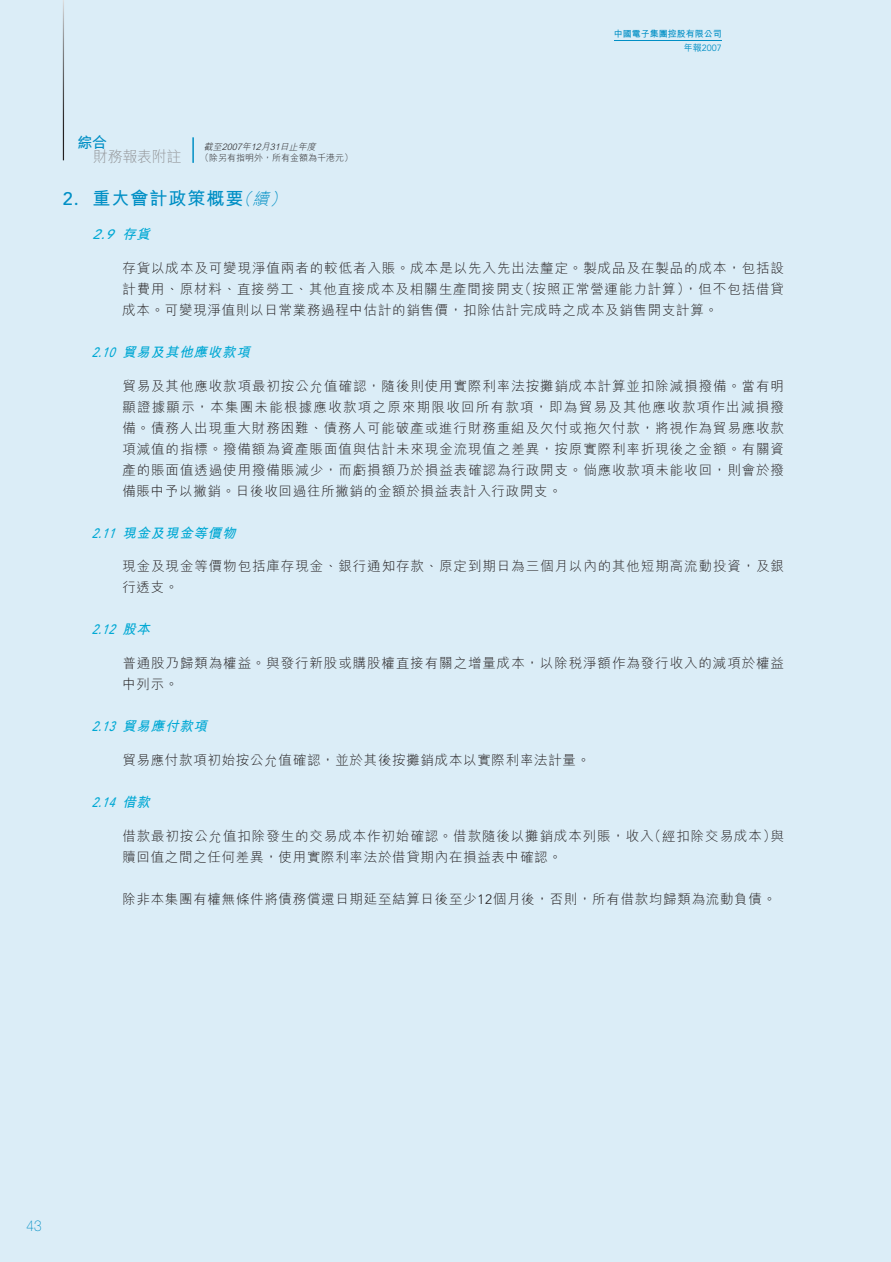
<style>
.page{position:relative;width:891px;height:1262px;background:#dbedf7}
.page>*{position:absolute;margin:0;border:0;box-sizing:border-box;transform-origin:0 0}
.t1{font:18px "M Hei HK Bold E Ten B5 H";letter-spacing:.055em;color:#008fc5}
.t2{font:15px "M Hei HK Light E Ten B5 H";letter-spacing:-.02em;color:#939598}
.t3{font:100 15px "Helvetica Neue LT Std";color:#008fc5;scale:.9 1}
.t4{font:15px "M Hei HK Bold E Ten B5 H";color:#008fc5}
.t5{font:13.5px/21px "M Hei HK Light E Ten B5 H";letter-spacing:.05em;color:#231f20;text-align:justify}
.t6{font:13.5px/21px "M Hei HK Light E Ten B5 H";letter-spacing:.07em;color:#231f20}
.t7{font:italic 13.5px "M Hei HK Bold E Ten B5 H";color:#00a8d4}
.t8{font:italic 500 13.5px "Avenir LT Std";color:#00a8d4;scale:.8 1}
.t9{font:italic 500 13.5px "Avenir LT Std";color:#00a8d4}
.t10{font:9px "M Hei HK Light E Ten B5 H";color:#231f20}
.t11{font:italic 9px "M Hei HK Light E Ten B5 H";color:#231f20}
.t12{font:9px "M Hei HK Bold E Ten B5 H";color:#008fc5}
.t13{font:9px "Avenir LT Std";color:#008fc5}
.s1{font-family:"M Hei HK Medium E Ten B5 H"}
.s2{font-family:"Avenir LT Std";font-weight:500}
.s3{font-family:"M Hei HK Light E Ten B5 H";font-style:italic;font-size:16.5px}
.s4{font-family:"M Hei HK Bold E Ten B5 H";font-weight:400}
.s5{font-family:"Avenir LT Std";font-weight:300}
</style>
<div class="page">
<hr style="left:615px;top:40px;width:107px;height:1px;background:#008fc5">
<hr style="left:192px;top:137px;width:2px;height:26px;background:#008fc5">
<hr style="left:63px;top:0;width:1px;height:160px;background:#fff">
<p class="t12" style="left:614px;top:30px;width:109px">中國電子集團控股有限公司</p>
<p class="t13" style="left:684px;top:42px;width:40px"><span class="s1">年報</span>2007</p>
<p class="t4" style="left:77px;top:136px;width:31px">綜合</p>
<p class="t2" style="left:93px;top:151px;width:90px">財務報表附註</p>
<h1 class="t1" style="left:63px;top:192px;width:229px"><span class="s2">2.</span> 重大會計政策概要<span class="s3">（續）</span></h1>
<p class="t9" style="left:93px;top:226px;width:62px">2.9 <span class="s4">存貨</span></p>
<p class="t5" style="left:122px;top:259px;width:663px">存貨以成本及可變現淨值兩者的較低者入賬。成本是以先入先出法釐定。製成品及在製品的成本，包括設計費用、原材料、直接勞工、其他直接成本及相關生產間接開支（按照正常營運能力計算），但不包括借貸成本。可變現淨值則以日常業務過程中估計的銷售價，扣除估計完成時之成本及銷售開支計算。</p>
<p class="t7" style="left:92px;top:346px;width:163px"><span class="s2">2.10</span> 貿易及其他應收款項</p>
<p class="t5" style="left:122px;top:377px;width:663px">貿易及其他應收款項最初按公允值確認，隨後則使用實際利率法按攤銷成本計算並扣除減損撥備。當有明顯證據顯示，本集團未能根據應收款項之原來期限收回所有款項，即為貿易及其他應收款項作出減損撥備。債務人出現重大財務困難、債務人可能破產或進行財務重組及欠付或拖欠付款，將視作為貿易應收款項減值的指標。撥備額為資產賬面值與估計未來現金流現值之差異，按原實際利率折現後之金額。有關資產的賬面值透過使用撥備賬減少，而虧損額乃於損益表確認為行政開支。倘應收款項未能收回，則會於撥備賬中予以撇銷。日後收回過往所撇銷的金額於損益表計入行政開支。</p>
<p class="t7" style="left:92px;top:527px;width:148px"><span class="s2">2.11</span> 現金及現金等價物</p>
<p class="t6" style="left:122px;top:557px;width:663px">現金及現金等價物包括庫存現金、銀行通知存款、原定到期日為三個月以內的其他短期高流動投資，及銀行透支。</p>
<p class="t8" style="left:92px;top:622px;width:78px">2.12 <span class="s4">股本</span></p>
<p class="t6" style="left:122px;top:654px;width:663px">普通股乃歸類為權益。與發行新股或購股權直接有關之增量成本，以除稅淨額作為發行收入的減項於權益中列示。</p>
<p class="t7" style="left:92px;top:721px;width:120px"><span class="s2">2.13</span> 貿易應付款項</p>
<p class="t5" style="left:122px;top:751px;width:469px">貿易應付款項初始按公允值確認，並於其後按攤銷成本以實際利率法計量。</p>
<p class="t8" style="left:92px;top:794px;width:78px">2.14 <span class="s4">借款</span></p>
<p class="t5" style="left:122px;top:827px;width:663px">借款最初按公允值扣除發生的交易成本作初始確認。借款隨後以攤銷成本列賬，收入（經扣除交易成本）與贖回值之間之任何差異，使用實際利率法於借貸期內在損益表中確認。</p>
<p class="t5" style="left:122px;top:890px;width:655px">除非本集團有權無條件將債務償還日期延至結算日後至少<span class="s5">12</span>個月後，否則，所有借款均歸類為流動負債。</p>
<p class="t11" style="left:204px;top:143px;width:116px">截至2007年12月31日止年度</p>
<p class="t10" style="left:200px;top:154px;width:154px">（除另有指明外，所有金額為千港元）</p>
<p class="t3" style="left:27px;top:1217px;width:18px">43</p>
</div>
